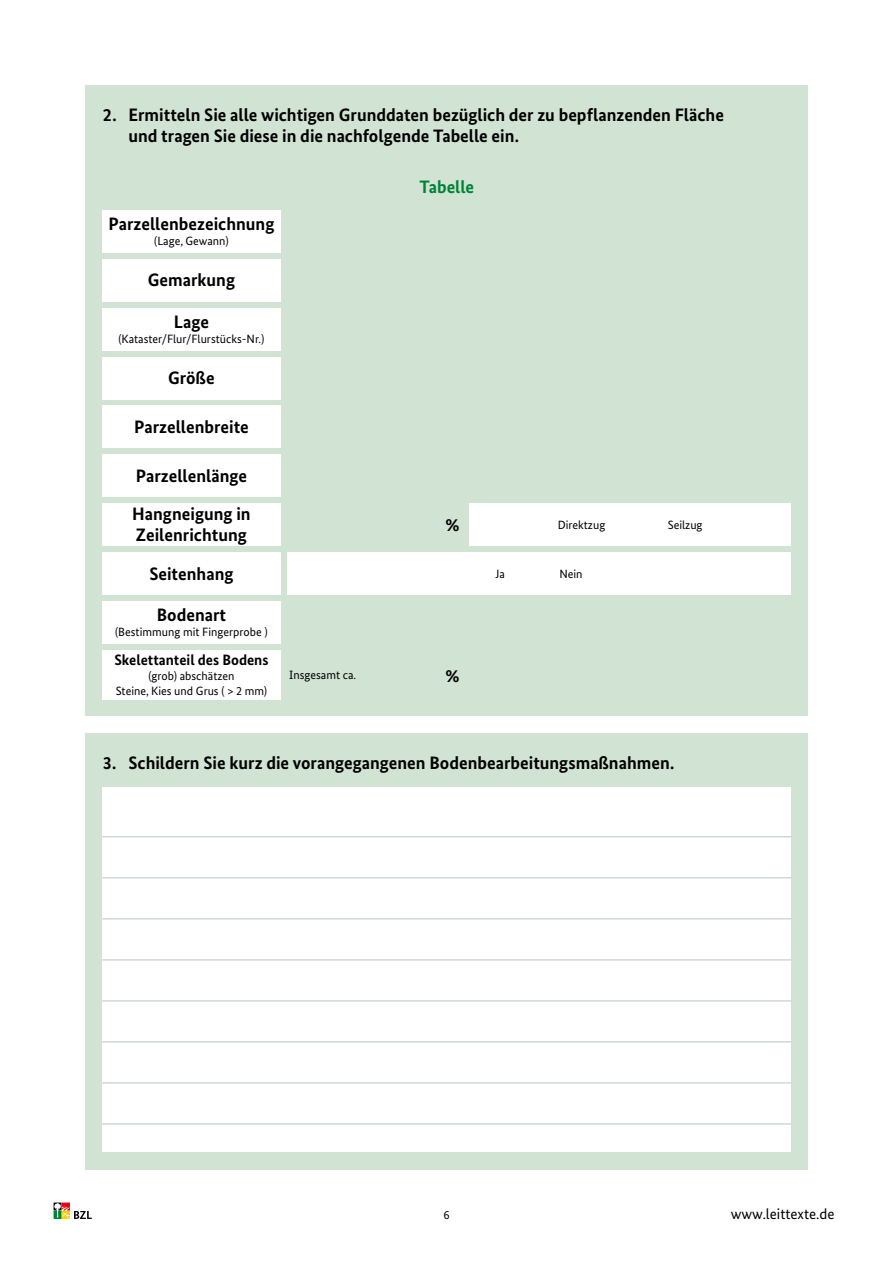
<style>
.page{position:relative;width:893px;height:1263px;background:#fff}
.page>*{position:absolute;margin:0;border:0;box-sizing:border-box;transform-origin:0 0}
.Fragen_Headline{font:700 18px/21px "Bundes Sans";color:#000}
.Fragen_Headline-2{font:700 18px "Bundes Sans";color:#008237}
.t1{font:700 15px "Bundes Sans";color:#000}
.Webadresse_Leittexte{font:15px "Bundes Sans";color:#000}
.t2{font:12px/15px "Bundes Sans";color:#000;text-align:center}
</style>
<div class="page">
<svg style="left:54px;top:1202px;width:38px;height:17px"></svg>
<div style="left:85px;top:85px;width:723px;height:630px;background:#d1e3d3"></div>
<div style="left:85px;top:733px;width:723px;height:436px;background:#d1e3d3"></div>
<div style="left:102px;top:210px;width:179px;height:43px;background:#fff"></div>
<div style="left:102px;top:259px;width:179px;height:42px;background:#fff"></div>
<div style="left:102px;top:308px;width:179px;height:42px;background:#fff"></div>
<div style="left:102px;top:357px;width:179px;height:42px;background:#fff"></div>
<div style="left:102px;top:406px;width:179px;height:42px;background:#fff"></div>
<div style="left:102px;top:455px;width:179px;height:42px;background:#fff"></div>
<div style="left:102px;top:503px;width:179px;height:43px;background:#fff"></div>
<div style="left:102px;top:552px;width:179px;height:43px;background:#fff"></div>
<div style="left:469px;top:503px;width:322px;height:43px;background:#fff"></div>
<div style="left:102px;top:601px;width:179px;height:43px;background:#fff"></div>
<div style="left:102px;top:650px;width:179px;height:49px;background:#fff"></div>
<div style="left:287px;top:552px;width:504px;height:43px;background:#fff"></div>
<div style="left:102px;top:787px;width:689px;height:364px;background:#fff"></div>
<hr style="left:102px;top:836px;width:689px;height:1px;background:#bac4c9">
<hr style="left:102px;top:877px;width:689px;height:1px;background:#bac4c9">
<hr style="left:102px;top:918px;width:689px;height:1px;background:#bac4c9">
<hr style="left:102px;top:1042px;width:689px;height:1px;background:#bac4c9">
<hr style="left:102px;top:960px;width:689px;height:1px;background:#bac4c9">
<hr style="left:102px;top:1083px;width:689px;height:1px;background:#bac4c9">
<hr style="left:102px;top:1001px;width:689px;height:1px;background:#bac4c9">
<hr style="left:102px;top:1124px;width:689px;height:1px;background:#bac4c9">
<p class="Fragen_Headline" style="left:128px;top:104px;width:597px;text-indent:-26px">2. Ermitteln Sie alle wichtigen Grunddaten bezüglich der zu bepflanzenden Fläche und tragen Sie diese in die nachfolgende Tabelle ein.</p>
<p class="Fragen_Headline-2" style="left:420px;top:176px;width:56px">Tabelle</p>
<p class="Fragen_Headline" style="left:108px;top:213px;width:168px">Parzellenbezeichnung</p>
<p class="t2" style="left:154px;top:233px;width:76px">(Lage, Gewann)</p>
<p class="Fragen_Headline" style="left:148px;top:270px;width:89px">Gemarkung</p>
<p class="Fragen_Headline" style="left:174px;top:311px;width:37px">Lage</p>
<p class="t2" style="left:118px;top:331px;width:148px">(Kataster/Flur/Flurstücks-Nr.)</p>
<p class="Fragen_Headline" style="left:168px;top:367px;width:48px">Größe</p>
<p class="Fragen_Headline" style="left:134px;top:416px;width:116px">Parzellenbreite</p>
<p class="Fragen_Headline" style="left:132px;top:456px;width:120px;line-height:38.4px">Parzellenlänge<br>Hangneigung in</p>
<p class="Fragen_Headline" style="left:136px;top:525px;width:112px">Zeilenrichtung</p>
<p class="Fragen_Headline" style="left:445px;top:514px;width:16px">%</p>
<p class="t2" style="left:558px;top:517px;width:49px">Direktzug</p>
<p class="t2" style="left:668px;top:517px;width:36px">Seilzug</p>
<p class="Fragen_Headline" style="left:149px;top:563px;width:86px">Seitenhang</p>
<p class="Fragen_Headline" style="left:157px;top:604px;width:71px">Bodenart</p>
<p class="t2" style="left:115px;top:624px;width:154px">(Bestimmung mit Fingerprobe )</p>
<p class="t1" style="left:114px;top:651px;width:156px">Skelettanteil des Bodens</p>
<p class="t2" style="left:116px;top:668px;width:153px">(grob) abschätzen<br>Steine, Kies und Grus ( &gt; 2 mm)</p>
<p class="t2" style="left:289px;top:667px;width:68px">Insgesamt ca.</p>
<p class="Fragen_Headline" style="left:445px;top:665px;width:16px">%</p>
<p class="t2" style="left:496px;top:566px;width:11px">Ja</p>
<p class="t2" style="left:559px;top:566px;width:25px">Nein</p>
<p class="Fragen_Headline" style="left:103px;top:752px;width:573px">3. Schildern Sie kurz die vorangegangenen Bodenbearbeitungsmaßnahmen.</p>
<p class="t2" style="left:443px;top:1207px;width:8px">6</p>
<p class="Webadresse_Leittexte" style="left:731px;top:1205px;width:105px">www.leittexte.de</p>
</div>
